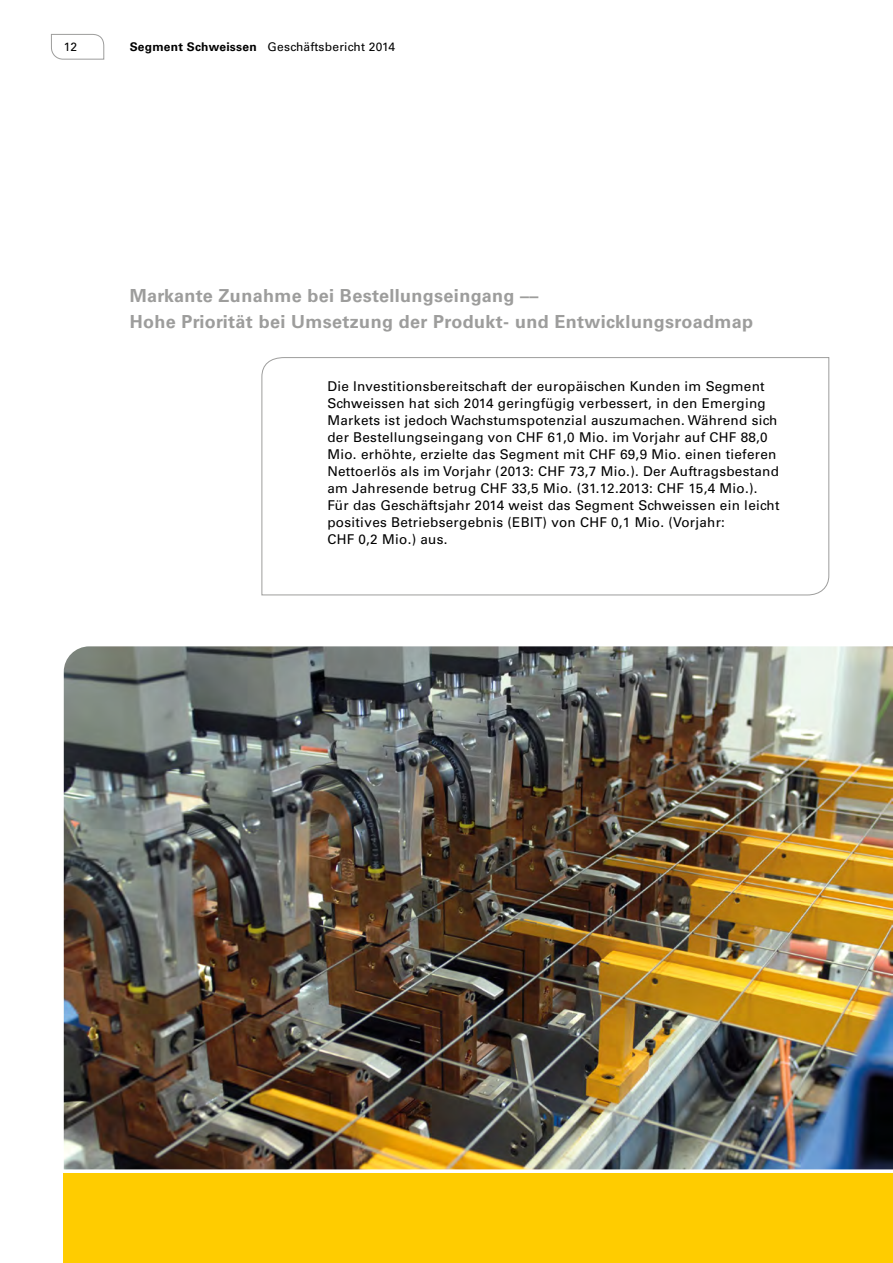
<style>
.page{position:relative;width:893px;height:1263px;background:#fff}
.page>*{position:absolute;margin:0;border:0;box-sizing:border-box;transform-origin:0 0}
.t1{font:700 18px/25.5px "Univers LT Std";letter-spacing:.02em;color:#9d9d9c}
.t2{font:13.5px/17px "Univers LT Std";letter-spacing:.02em;color:#000}
.t3{font:12px "Univers LT Std";letter-spacing:.02em;color:#000}
.s1{font-weight:700}
</style>
<div class="page">
<svg style="left:51px;top:34px;width:54px;height:26px"></svg>
<div style="left:64px;top:1174px;width:829px;height:89px;background:#fc0"></div>
<img style="left:64px;top:646px;width:829px;height:523px">
<svg style="left:261px;top:357px;width:569px;height:239px"></svg>
<p class="t3" style="left:64px;top:40px;width:15px">12</p>
<p class="t3" style="left:130px;top:40px;width:267px"><span class="s1">Segment Schweissen</span> Geschäftsbericht 2014</p>
<h1 class="t1" style="left:130px;top:283px;width:625px">Markante Zunahme bei Bestellungseingang ––<br>Hohe Priorität bei Umsetzung der Produkt- und Entwicklungsroadmap</h1>
<p class="t2" style="left:327px;top:378px;width:454px">Die Investitionsbereitschaft der europäischen Kunden im Segment Schweissen hat sich 2014 geringfügig verbessert, in den Emerging Markets ist jedoch Wachstumspotenzial auszumachen. Während sich der Bestellungseingang von CHF 61,0 Mio. im Vorjahr auf CHF 88,0<br>Mio. erhöhte, erzielte das Segment mit CHF 69,9 Mio. einen tieferen Nettoerlös als im Vorjahr (2013: CHF 73,7 Mio.). Der Auftragsbestand am Jahresende betrug CHF 33,5 Mio. (31.12.2013: CHF 15,4 Mio.).<br>Für das Geschäftsjahr 2014 weist das Segment Schweissen ein leicht positives Betriebsergebnis (EBIT) von CHF 0,1 Mio. (Vorjahr:<br>CHF 0,2 Mio.) aus.</p>
</div>
